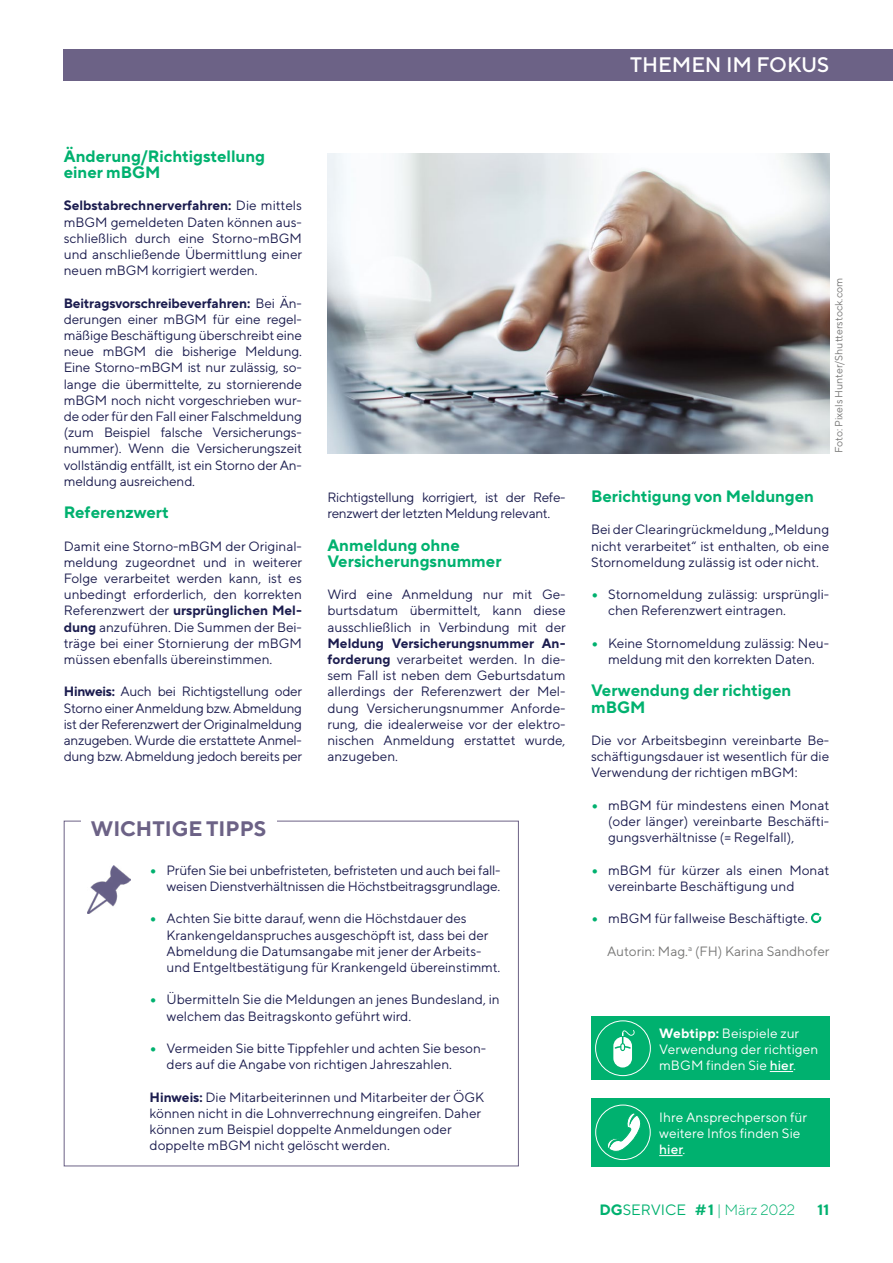
<style>
.page{position:relative;width:893px;height:1263px;background:#fff}
.page>*{position:absolute;margin:0;border:0;box-sizing:border-box;transform-origin:0 0}
.t1{font:500 21px "TT Norms Pro";color:#fff}
.HL-Kasten_HL-Kasten_H2{font:700 21px "TT Norms Pro";color:#6c6286}
.Zwischentitel_ZT-H2{font:700 16.5px/16.2px "TT Norms Pro";color:#00b16f}
.t2{font:300 15px "TT Norms Pro";color:#00b16f}
.t3{font:700 15px "TT Norms Pro";color:#00b16f}
.Lauftext_LT_Blocksatz_P{font:13.5px/16.2px "TT Norms Pro";color:#1c1d4f;text-align:justify}
.Lauftext_LT_libu_P{font:13.5px/16.2px "TT Norms Pro";color:#1c1d4f}
.Lauftext_LT_AP-Web_P{font:13.5px/16.2px "TT Norms Pro";letter-spacing:.01em;color:#fff}
.Lauftext_LT_Blocksatz_P-2{font:13.5px/16.2px "TT Norms Pro";letter-spacing:-.02em;color:#1c1d4f}
.Lauftext_LT_Autor_P{font:13.5px "TT Norms Pro";color:#787877}
.t4{font:10.5px "TT Norms Pro";color:#787877}
.s1{font-weight:700}
.s2{font-weight:900;color:#00b16f}
.s3{font-weight:500}
.s4{font-weight:400}
</style>
<div class="page">
<div style="left:64px;top:49px;width:829px;height:32px;background:#6c6286"></div>
<svg style="left:811px;top:912px;width:10px;height:11px"></svg>
<img style="left:327px;top:153px;width:502px;height:300px">
<img style="left:87px;top:865px;width:43px;height:48px">
<div style="left:591px;top:1098px;width:238px;height:68px;background:#00b16f"></div>
<svg style="left:659px;top:1155px;width:23px;height:1px"></svg>
<div style="left:595px;top:1105px;width:56px;height:55px;border:1px solid #fff;border-radius:50%"></div>
<svg style="left:605px;top:1112px;width:37px;height:40px"></svg>
<div style="left:591px;top:1016px;width:238px;height:64px;background:#00b16f"></div>
<svg style="left:770px;top:1071px;width:23px;height:1px"></svg>
<div style="left:595px;top:1020px;width:56px;height:56px;border:1px solid #fff;border-radius:50%"></div>
<svg style="left:613px;top:1030px;width:22px;height:37px"></svg>
<h1 class="t1" style="left:630px;top:51px;width:201px">THEMEN IM FOKUS</h1>
<h2 class="Zwischentitel_ZT-H2" style="left:64px;top:147px;width:203px">Änderung/Richtigstellung einer mBGM</h2>
<p class="Lauftext_LT_Blocksatz_P" style="left:64px;top:197px;width:240px"><span class="s1">Selbstabrechnerverfahren:</span> Die mittels mBGM gemeldeten Daten können aus&shy;schließlich durch eine Storno-mBGM und anschließende Übermittlung einer neuen mBGM korrigiert werden.</p>
<p class="Lauftext_LT_Blocksatz_P" style="left:64px;top:294px;width:240px"><span class="s1">Beitragsvorschreibeverfahren:</span> Bei Än&shy;derungen einer mBGM für eine regel&shy;mäßige Beschäftigung überschreibt eine neue mBGM die bisherige Meldung.<br>Eine Storno-mBGM ist nur zulässig, so&shy;lange die übermittelte, zu stornierende mBGM noch nicht vorgeschrieben wur&shy;de oder für den Fall einer Falschmeldung (zum Beispiel falsche Versicherungs&shy;nummer). Wenn die Versicherungszeit vollständig entfällt, ist ein Storno der An&shy;meldung ausreichend.</p>
<h2 class="Zwischentitel_ZT-H2" style="left:64px;top:504px;width:106px">Referenzwert</h2>
<p class="Lauftext_LT_Blocksatz_P" style="left:64px;top:537px;width:240px">Damit eine Storno-mBGM der Original&shy;meldung zugeordnet und in weiterer Folge verarbeitet werden kann, ist es unbedingt erforderlich, den korrekten Referenzwert der <span class="s1">ursprünglichen Mel&shy;dung</span> anzuführen. Die Summen der Bei&shy;träge bei einer Stornierung der mBGM müssen ebenfalls übereinstimmen.</p>
<p class="Lauftext_LT_Blocksatz_P" style="left:64px;top:683px;width:240px"><span class="s1">Hinweis:</span> Auch bei Richtigstellung oder Storno einer Anmeldung bzw. Abmeldung ist der Referenzwert der Originalmeldung anzugeben. Wurde die erstattete Anmel&shy;dung bzw. Abmeldung jedoch bereits per</p>
<h2 class="HL-Kasten_HL-Kasten_H2" style="left:91px;top:815px;width:177px">WICHTIGE TIPPS</h2>
<p class="Lauftext_LT_Blocksatz_P-2" style="left:327px;top:489px;width:240px">Richtigstellung korrigiert, ist der Refe&shy;renzwert der letzten Meldung relevant.</p>
<h2 class="Zwischentitel_ZT-H2" style="left:327px;top:536px;width:176px">Anmeldung ohne<br>Versicherungsnummer</h2>
<p class="Lauftext_LT_Blocksatz_P" style="left:327px;top:586px;width:240px">Wird eine Anmeldung nur mit Ge&shy;burtsdatum übermittelt, kann diese ausschließlich in Verbindung mit der <span class="s1">Meldung Versicherungsnummer An&shy;forderung</span> verarbeitet werden. In die&shy;sem Fall ist neben dem Geburtsdatum allerdings der Referenzwert der Mel&shy;dung Versicherungsnummer Anforde&shy;rung, die idealerweise vor der elektro&shy;nischen Anmeldung erstattet wurde, anzugeben.</p>
<p class="Lauftext_LT_Blocksatz_P" style="left:150px;top:861px;width:352px;text-align:right"><span class="s2">•</span> Prüfen Sie bei unbefristeten, befristeten und auch bei fall&shy;weisen Dienstverhältnissen die Höchstbeitragsgrundlage.</p>
<p class="Lauftext_LT_Blocksatz_P" style="left:167px;top:910px;width:335px;text-align:left;text-indent:-17px"><span class="s2">•</span> Achten Sie bitte darauf, wenn die Höchstdauer des Krankengeldanspruches ausgeschöpft ist, dass bei der Abmeldung die Datumsangabe mit jener der Arbeits&shy;und Entgeltbestätigung für Krankengeld übereinstimmt.</p>
<p class="Lauftext_LT_Blocksatz_P" style="left:167px;top:991px;width:335px;text-indent:-17px"><span class="s2">•</span> Übermitteln Sie die Meldungen an jenes Bundesland, in welchem das Beitragskonto geführt wird.</p>
<p class="Lauftext_LT_Blocksatz_P" style="left:167px;top:1039px;width:321px;text-indent:-17px"><span class="s2">•</span> Vermeiden Sie bitte Tippfehler und achten Sie beson&shy;ders auf die Angabe von richtigen Jahreszahlen.</p>
<p class="Lauftext_LT_libu_P" style="left:150px;top:1088px;width:336px"><span class="s1">Hinweis:</span> Die Mitarbeiterinnen und Mitarbeiter der ÖGK können nicht in die Lohnverrechnung eingreifen. Daher können zum Beispiel doppelte Anmeldungen oder doppelte mBGM nicht gelöscht werden.</p>
<p class="t4" style="left:832px;top:453px;width:177px;rotate:-90deg">Foto: Pixels Hunter/Shutterstock.com</p>
<h2 class="Zwischentitel_ZT-H2" style="left:591px;top:488px;width:224px">Berichtigung von Meldungen</h2>
<p class="Lauftext_LT_Blocksatz_P" style="left:591px;top:521px;width:240px">Bei der Clearingrückmeldung „Meldung nicht verarbeitet“ ist enthalten, ob eine Stornomeldung zulässig ist oder nicht.</p>
<p class="Lauftext_LT_Blocksatz_P" style="left:608px;top:586px;width:223px;text-indent:-17px"><span class="s2">•</span> Stornomeldung zulässig: ursprüngli&shy;chen Referenzwert eintragen.</p>
<p class="Lauftext_LT_Blocksatz_P" style="left:591px;top:634px;width:240px;text-align:center"><span class="s2">•</span> Keine Stornomeldung zulässig: Neu&shy;meldung mit den korrekten Daten.</p>
<h2 class="Zwischentitel_ZT-H2" style="left:591px;top:682px;width:202px">Verwendung der richtigen mBGM</h2>
<p class="Lauftext_LT_Blocksatz_P" style="left:591px;top:732px;width:240px">Die vor Arbeitsbeginn vereinbarte Be&shy;schäftigungsdauer ist wesentlich für die Verwendung der richtigen mBGM:</p>
<p class="Lauftext_LT_Blocksatz_P" style="left:608px;top:796px;width:223px;text-indent:-17px"><span class="s2">•</span> mBGM für mindestens einen Monat (oder länger) vereinbarte Beschäfti&shy;gungsverhältnisse (= Regelfall),</p>
<p class="Lauftext_LT_Blocksatz_P" style="left:608px;top:861px;width:223px;text-indent:-17px"><span class="s2">•</span> mBGM für kürzer als einen Monat vereinbarte Beschäftigung und</p>
<p class="Lauftext_LT_Blocksatz_P" style="left:591px;top:910px;width:218px"><span class="s2">•</span> mBGM für fallweise Beschäftigte.</p>
<p class="Lauftext_LT_Autor_P" style="left:607px;top:942px;width:224px">Autorin: Mag.<sup>a</sup> (FH) Karina Sandhofer</p>
<p class="Lauftext_LT_AP-Web_P" style="left:659px;top:1024px;width:161px"><span class="s1">Webtipp:</span> Beispiele zur<br>Verwendung der richtigen mBGM finden Sie <span class="s3">hier</span>.</p>
<p class="Lauftext_LT_AP-Web_P" style="left:659px;top:1108px;width:149px">Ihre Ansprechperson für weitere Infos finden Sie <span class="s3">hier</span>.</p>
<p class="t2" style="left:599px;top:1200px;width:197px"><span class="s1">DG</span><span class="s4">SERVICE</span> <span class="s1">#1</span> | März 2022</p>
<p class="t3" style="left:817px;top:1200px;width:13px">11</p>
</div>
